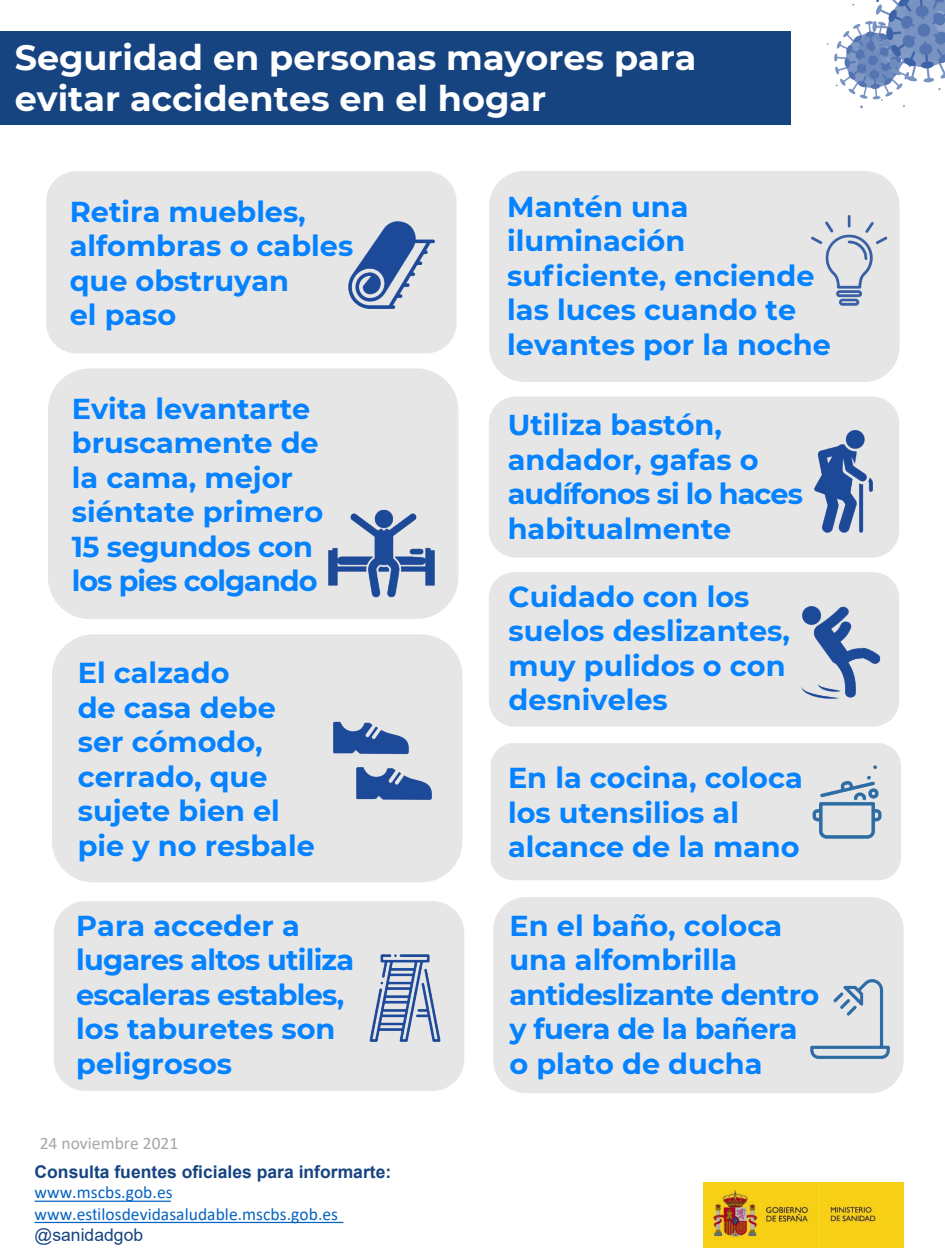
<style>
.page{position:relative;width:945px;height:1260px;background:#fff}
.page>*{position:absolute;margin:0;border:0;box-sizing:border-box;transform-origin:0 0}
.t1{font:700 35px/41.1px "Montserrat";color:#fff}
.t2{font:700 28.75px/34.5px "Montserrat";color:#0482ff}
.t3{font:700 28.75px/34.5px "Montserrat";letter-spacing:-.025em;color:#0482ff}
.t4{font:17.5px/21.2px "Calibri";letter-spacing:.005em;color:#0563c1}
.t5{font:700 17.5px "Arial";color:#154481}
.t6{font:17.5px "Calibri";color:#a6a6a6}
.t7{font:17.5px "Arial";color:#154481}
.s1{font-family:"Arial";font-size:16.25px}
</style>
<div class="page">
<img style="left:827px;top:0;width:118px;height:109px">
<div style="left:0;top:32px;width:790px;height:93px;background:#154481"></div>
<div style="left:46px;top:171px;width:411px;height:182px;background:#e7e6e6;border-radius:30px"></div>
<img style="left:349px;top:222px;width:86px;height:86px">
<div style="left:48px;top:368px;width:410px;height:251px;background:#e7e6e6;border-radius:42px"></div>
<img style="left:328px;top:509px;width:107px;height:89px">
<div style="left:52px;top:634px;width:410px;height:248px;background:#e7e6e6;border-radius:41px"></div>
<img style="left:333px;top:721px;width:75px;height:54px">
<img style="left:357px;top:746px;width:75px;height:54px">
<div style="left:54px;top:901px;width:410px;height:190px;background:#e7e6e6;border-radius:32px"></div>
<img style="left:369px;top:955px;width:72px;height:86px">
<div style="left:489px;top:171px;width:411px;height:211px;background:#e7e6e6;border-radius:35px"></div>
<img style="left:811px;top:215px;width:77px;height:90px">
<div style="left:489px;top:397px;width:410px;height:161px;background:#e7e6e6;border-radius:27px"></div>
<img style="left:814px;top:430px;width:59px;height:102px">
<div style="left:489px;top:572px;width:410px;height:155px;background:#e7e6e6;border-radius:26px"></div>
<img style="left:801px;top:606px;width:80px;height:93px">
<div style="left:491px;top:743px;width:410px;height:137px;background:#e7e6e6;border-radius:23px"></div>
<img style="left:812px;top:766px;width:70px;height:73px">
<div style="left:493px;top:897px;width:411px;height:196px;background:#e7e6e6;border-radius:33px"></div>
<img style="left:811px;top:980px;width:79px;height:78px">
<svg style="left:35px;top:1201px;width:136px;height:1px"></svg>
<svg style="left:35px;top:1222px;width:308px;height:1px"></svg>
<img style="left:704px;top:1183px;width:199px;height:64px">
<p class="t1" style="left:15px;top:35px;width:683px">Seguridad en personas mayores para evitar accidentes en el hogar</p>
<p class="t2" style="left:70px;top:193px;width:285px">Retira muebles, alfombras o cables que obstruyan<br>el paso</p>
<p class="t2" style="left:507px;top:188px;width:325px">Mantén una iluminación suficiente, enciende las luces cuando te levantes por la noche</p>
<p class="t2" style="left:72px;top:390px;width:253px">Evita levantarte bruscamente de la cama, mejor siéntate primero<br>15 segundos con los pies colgando</p>
<p class="t2" style="left:78px;top:655px;width:239px">El calzado<br>de casa debe ser cómodo, cerrado, que sujete bien el pie y no resbale</p>
<p class="t3" style="left:76px;top:907px;width:279px">Para acceder a lugares altos utiliza escaleras estables, los taburetes son peligrosos</p>
<p class="t6" style="left:40px;top:1131px;width:140px">24 noviembre 2021</p>
<p class="t5" style="left:35px;top:1160px;width:358px">Consulta fuentes oficiales para informarte:</p>
<p class="t4" style="left:35px;top:1181px;width:305px">www.mscbs.gob.es www.es<span class="s1">ti</span>losdevidasaludable.mscbs.gob.es</p>
<p class="t7" style="left:35px;top:1222px;width:110px">@sanidadgob</p>
<p class="t2" style="left:508px;top:406px;width:297px">Utiliza bastón, andador, gafas o audífonos si lo haces habitualmente</p>
<p class="t2" style="left:509px;top:578px;width:283px">Cuidado con los suelos deslizantes, muy pulidos o con desniveles</p>
<p class="t2" style="left:508px;top:759px;width:296px">En la cocina, coloca los utensilios al alcance de la mano</p>
<p class="t2" style="left:509px;top:907px;width:311px">En el baño, coloca una alfombrilla antideslizante dentro y fuera de la bañera o plato de ducha</p>
</div>
